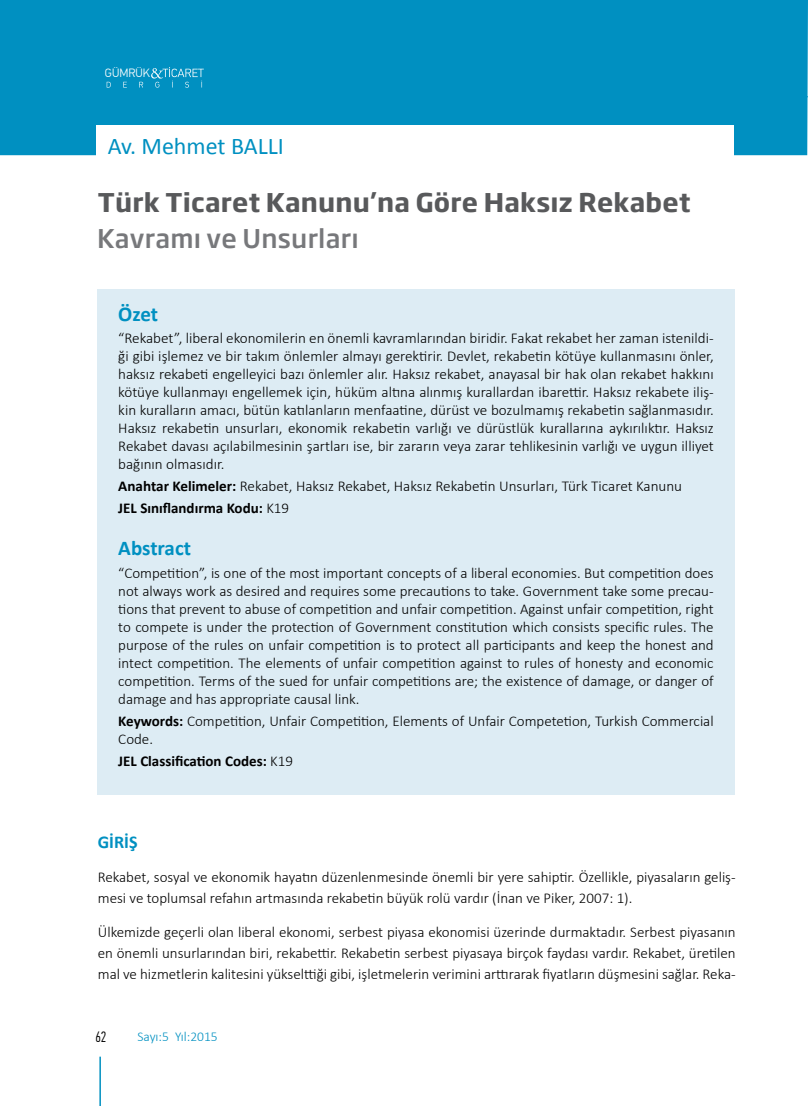
<style>
.page{position:relative;width:808px;height:1106px;background:#fff}
.page>*{position:absolute;margin:0;border:0;box-sizing:border-box;transform-origin:0 0}
.t1{font:700 25.5px "Soho Gothic Pro";letter-spacing:.01em;color:#58595b}
.t2{font:500 25.5px "Soho Gothic Pro";letter-spacing:.01em;color:#77787b}
.t3{font:24px "Calibri";color:#0090c1}
.t4{font:700 21px "Calibri";letter-spacing:-.005em;color:#0090c1}
.t5{font:700 18px "Calibri";color:#0090c1}
.t6{font:300 15px/18px "Calibri";color:#000;text-align:justify}
.t7{font:700 15px "Calibri";color:#000}
.t8{font:300 15px "PF Din Text Comp Pro";color:#000}
.t9{font:300 13.5px "Calibri";color:#0090c1}
.t10{font:300 12px "PF Din Text Pro";color:#fff}
.s1{font-weight:700}
.s2{font-weight:300}
</style>
<div class="page">
<hr style="left:99px;top:1056px;width:2px;height:50px;background:#0090c1">
<div style="left:0;top:0;width:808px;height:155px;background:#0090c1"></div>
<div style="left:96px;top:125px;width:637px;height:32px;background:#fff"></div>
<svg style="left:107px;top:82px;width:4px;height:6px"></svg>
<svg style="left:123px;top:82px;width:4px;height:6px"></svg>
<svg style="left:139px;top:82px;width:4px;height:6px"></svg>
<svg style="left:151px;top:67px;width:53px;height:21px"></svg>
<div style="left:97px;top:289px;width:638px;height:505px;background:#ddecf4"></div>
<p class="t10" style="left:105px;top:66px;width:47px">GÜMRÜK</p>
<h2 class="t3" style="left:108px;top:131px;width:178px">Av. Mehmet BALLI</h2>
<h1 class="t1" style="left:98px;top:182px;width:594px">Türk Ticaret Kanunu’na Göre Haksız Rekabet</h1>
<h1 class="t2" style="left:97px;top:219px;width:263px">Kavramı ve Unsurları</h1>
<h3 class="t4" style="left:118px;top:300px;width:41px">Özet</h3>
<p class="t6" style="left:118px;top:329px;width:597px">“Rekabet”, liberal ekonomilerin en önemli kavramlarından biridir. Fakat rekabet her zaman istenildi&shy;ği gibi işlemez ve bir takım önlemler almayı gerektirir. Devlet, rekabetin kötüye kullanmasını önler, haksız rekabeti engelleyici bazı önlemler alır. Haksız rekabet, anayasal bir hak olan rekabet hakkını kötüye kullanmayı engellemek için, hüküm altına alınmış kurallardan ibarettir. Haksız rekabete iliş&shy;kin kuralların amacı, bütün katılanların menfaatine, dürüst ve bozulmamış rekabetin sağlanmasıdır.<br>Haksız rekabetin unsurları, ekonomik rekabetin varlığı ve dürüstlük kurallarına aykırılıktır. Haksız Rekabet davası açılabilmesinin şartları ise, bir zararın veya zarar tehlikesinin varlığı ve uygun illiyet bağının olmasıdır.</p>
<p class="t6" style="left:118px;top:475px;width:565px;line-height:22.2px"><span class="s1">Anahtar Kelimeler:</span> Rekabet, Haksız Rekabet, Haksız Rekabetin Unsurları, Türk Ticaret Kanunu<br><span class="s1">JEL Sınıflandırma Kodu:</span> K19</p>
<h3 class="t4" style="left:118px;top:535px;width:74px">Abstract</h3>
<p class="t6" style="left:118px;top:563px;width:597px">“Competition”, is one of the most important concepts of a liberal economies. But competition does not always work as desired and requires some precautions to take. Government take some precau&shy;tions that prevent to abuse of competition and unfair competition. Against unfair competition, right to compete is under the protection of Government constitution which consists specific rules. The purpose of the rules on unfair competition is to protect all participants and keep the honest and intect competition. The elements of unfair competition against to rules of honesty and economic competition. Terms of the sued for unfair competitions are; the existence of damage, or danger of damage and has appropriate causal link.</p>
<p class="t6" style="left:118px;top:712px;width:597px"><span class="s1">Keywords:</span> Competition, Unfair Competition, Elements of Unfair Competetion, Turkish Commercial<br>Code.</p>
<p class="t7" style="left:118px;top:751px;width:176px">JEL Classification Codes: <span class="s2">K19</span></p>
<p class="t5" style="left:98px;top:831px;width:41px">GİRİŞ</p>
<p class="t6" style="left:98px;top:866px;width:639px;line-height:21px">Rekabet, sosyal ve ekonomik hayatın düzenlenmesinde önemli bir yere sahiptir. Özellikle, piyasaların geliş&shy;mesi ve toplumsal refahın artmasında rekabetin büyük rolü vardır (İnan ve Piker, 2007: 1).</p>
<p class="t6" style="left:98px;top:921px;width:639px;line-height:21px">Ülkemizde geçerli olan liberal ekonomi, serbest piyasa ekonomisi üzerinde durmaktadır. Serbest piyasanın en önemli unsurlarından biri, rekabettir. Rekabetin serbest piyasaya birçok faydası vardır. Rekabet, üretilen mal ve hizmetlerin kalitesini yükselttiği gibi, işletmelerin verimini arttırarak fiyatların düşmesini sağlar. Reka-</p>
<p class="t8" style="left:95px;top:1028px;width:13px">62</p>
<p class="t9" style="left:137px;top:1027px;width:82px">Sayı:5 Yıl:2015</p>
</div>
